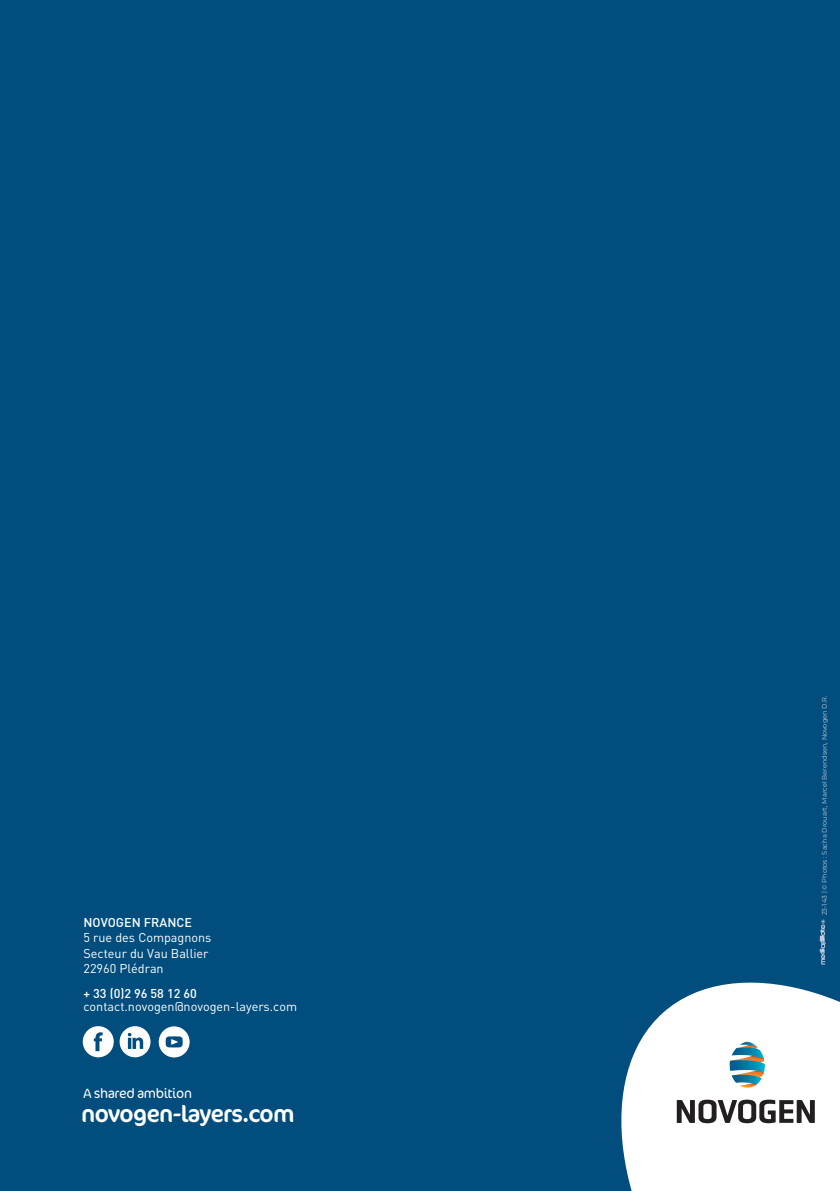
<style>
.page{position:relative;width:840px;height:1191px;background:#fff}
.page>*{position:absolute;margin:0;border:0;box-sizing:border-box;transform-origin:0 0}
.t1{font:23.6px "Cocon Pro";letter-spacing:-.03em;color:#fff}
.t2{font:300 13.8px "Cocon Pro";letter-spacing:-.03em;color:#fff}
.t3{font:12.6px/15.4px "DIN Pro";color:#fff}
.t4{font:6.6px "Montserrat";color:#c1c9db}
.s1{font-weight:500}
</style>
<div class="page">
<div style="left:0;top:0;width:839px;height:1191px;background:#014e7e"></div>
<svg style="left:621px;top:982px;width:218px;height:209px;background:#e3ebf0"></svg>
<svg style="left:676px;top:1099px;width:138px;height:24px;background:#898787"></svg>
<svg style="left:729px;top:1041px;width:35px;height:48px;background:#86afb7"></svg>
<svg style="left:159px;top:1026px;width:30px;height:31px"></svg>
<svg style="left:83px;top:1026px;width:67px;height:31px"></svg>
<svg style="left:819px;top:919px;width:6px;height:45px"></svg>
<p class="t3" style="left:83px;top:913px;width:129px"><span class="s1">NOVOGEN FRANCE<br></span>5 rue des Compagnons<br>Secteur du Vau Ballier<br>22960 Plédran</p>
<p class="t3" style="left:83px;top:986px;width:215px;line-height:12.6px"><span class="s1">+ 33 (0)2 96 58 12 60 </span>contact.novogen@novogen-layers.com</p>
<p class="t2" style="left:83px;top:1083px;width:110px">A shared ambition</p>
<p class="t1" style="left:81px;top:1098px;width:215px">novogen-layers.com</p>
<p class="t4" style="left:819px;top:915px;width:221px;rotate:-90deg">23-143 | © Photos : Sacha Drouart, Marcel Berendsen, Novogen D.R.</p>
</div>
